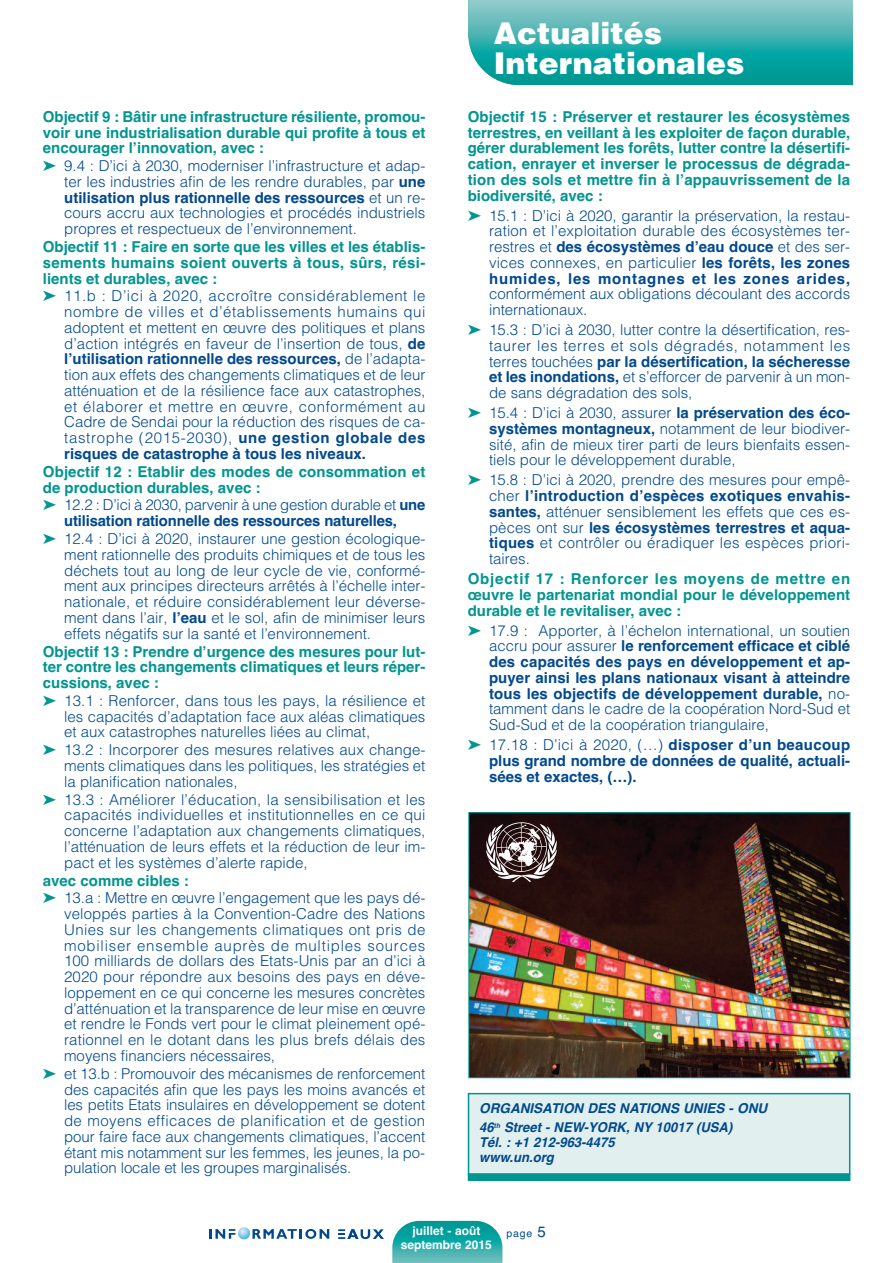
<style>
.page{position:relative;width:893px;height:1263px;background:#fff}
.page>*{position:absolute;margin:0;border:0;box-sizing:border-box;transform-origin:0 0}
.t1{font:900 30px/30px "Helvetica";color:#fff}
.t2{font:300 15px/15.8px "Helvetica";color:#01498e;text-align:justify}
.t3{font:700 15px/15.8px "Helvetica";color:#009590;text-align:justify}
.t4{font:700 15px/15.8px "Helvetica";color:#01498e;text-align:justify}
.t5{font:italic 700 13.5px/19.2px "Helvetica";color:#01498e}
.t6{font:700 12px "Helvetica";color:#fff}
.t7{font:10.5px "Helvetica";color:#01498e}
.s1{color:#009590}
.s2{font-weight:700}
.s3{font-weight:300}
.s4{font-weight:700;color:#009590}
.s5{font-size:15px}
</style>
<div class="page">
<svg style="left:468px;top:0;width:385px;height:85px;background:#3ab0ae"></svg>
<svg style="left:338px;top:1229px;width:46px;height:10px"></svg>
<svg style="left:209px;top:1227px;width:120px;height:12px"></svg>
<svg style="left:392px;top:1221px;width:110px;height:42px;background:#34b0ad"></svg>
<div style="left:469px;top:1094px;width:380px;height:79px;background:#e1f0ef"></div>
<div style="left:468px;top:1093px;width:382px;height:82px;border:2px solid #009590"></div>
<div style="left:468px;top:1173px;width:382px;height:8px;background:#009590"></div>
<img style="left:470px;top:814px;width:378px;height:262px">
<div style="left:468px;top:812px;width:382px;height:266px;border:1px solid #009590"></div>
<svg style="left:486px;top:822px;width:71px;height:60px"></svg>
<p class="t3" style="left:43px;top:109px;width:384px">Objectif 9 : Bâtir une infrastructure résiliente, promou&shy;voir une industrialisation durable qui profite à tous et encourager l’innovation, avec :</p>
<p class="t2" style="left:64px;top:157px;width:363px;text-indent:-21px"><span class="s1">➤</span> 9.4 : D’ici à 2030, moderniser l’infrastructure et adap&shy;ter les industries afin de les rendre durables, par <span class="s2">une utilisation plus rationnelle des ressources</span> et un re&shy;cours accru aux technologies et procédés industriels propres et respectueux de l’environnement.</p>
<p class="t3" style="left:43px;top:239px;width:384px">Objectif 11 : Faire en sorte que les villes et les établis&shy;sements humains soient ouverts à tous, sûrs, rési&shy;lients et durables, avec :</p>
<p class="t2" style="left:64px;top:287px;width:363px;text-indent:-21px"><span class="s1">➤</span> 11.b : D’ici à 2020, accroître considérablement le nombre de villes et d’établissements humains qui adoptent et mettent en œuvre des politiques et plans d’action intégrés en faveur de l’insertion de tous, <span class="s2">de l’utilisation rationnelle des ressources,</span> de l’adapta&shy;tion aux effets des changements climatiques et de leur atténuation et de la résilience face aux catastrophes, et élaborer et mettre en œuvre, conformément au Cadre de Sendai pour la réduction des risques de ca&shy;tastrophe (2015-2030), <span class="s2">une gestion globale des risques de catastrophe à tous les niveaux.</span></p>
<p class="t3" style="left:43px;top:464px;width:384px">Objectif 12 : Etablir des modes de consommation et de production durables, avec :</p>
<p class="t4" style="left:43px;top:497px;width:384px;text-align:center"><span class="s1">➤</span> <span class="s3">12.2 : D’ici à 2030, parvenir à une gestion durable et</span> une utilisation rationnelle des ressources naturelles,</p>
<p class="t2" style="left:64px;top:530px;width:363px;text-indent:-21px"><span class="s1">➤</span> 12.4 : D’ici à 2020, instaurer une gestion écologique&shy;ment rationnelle des produits chimiques et de tous les déchets tout au long de leur cycle de vie, conformé&shy;ment aux principes directeurs arrêtés à l’échelle inter&shy;nationale, et réduire considérablement leur déverse&shy;ment dans l’air, <span class="s2">l’eau</span> et le sol, afin de minimiser leurs effets négatifs sur la santé et l’environnement.</p>
<p class="t3" style="left:43px;top:643px;width:384px">Objectif 13 : Prendre d’urgence des mesures pour lut&shy;ter contre les changements climatiques et leurs réper&shy;cussions, avec :</p>
<p class="t2" style="left:64px;top:692px;width:363px;text-indent:-21px"><span class="s1">➤</span> 13.1 : Renforcer, dans tous les pays, la résilience et les capacités d’adaptation face aux aléas climatiques et aux catastrophes naturelles liées au climat,</p>
<p class="t2" style="left:64px;top:741px;width:363px;text-indent:-21px"><span class="s1">➤</span> 13.2 : Incorporer des mesures relatives aux change&shy;ments climatiques dans les politiques, les stratégies et la planification nationales,</p>
<p class="t2" style="left:64px;top:790px;width:363px;text-indent:-21px"><span class="s1">➤</span> 13.3 : Améliorer l’éducation, la sensibilisation et les capacités individuelles et institutionnelles en ce qui concerne l’adaptation aux changements climatiques, l’atténuation de leurs effets et la réduction de leur im&shy;pact et les systèmes d’alerte rapide,</p>
<p class="t2" style="left:43px;top:870px;width:384px;line-height:17.9px"><span class="s4">avec comme cibles :<br></span><span class="s1">➤</span> 13.a : Mettre en œuvre l’engagement que les pays dé-</p>
<p class="t2" style="left:64px;top:905px;width:363px">veloppés parties à la Convention-Cadre des Nations Unies sur les changements climatiques ont pris de mobiliser ensemble auprès de multiples sources 100 milliards de dollars des Etats-Unis par an d’ici à 2020 pour répondre aux besoins des pays en déve&shy;loppement en ce qui concerne les mesures concrètes d’atténuation et la transparence de leur mise en œuvre et rendre le Fonds vert pour le climat pleinement opé&shy;rationnel en le dotant dans les plus brefs délais des moyens financiers nécessaires,</p>
<p class="t2" style="left:64px;top:1064px;width:363px;text-indent:-21px"><span class="s1">➤</span> et 13.b : Promouvoir des mécanismes de renforcement des capacités afin que les pays les moins avancés et les petits Etats insulaires en développement se dotent de moyens efficaces de planification et de gestion pour faire face aux changements climatiques, l’accent étant mis notamment sur les femmes, les jeunes, la po&shy;pulation locale et les groupes marginalisés.</p>
<h1 class="t1" style="left:494px;top:19px;width:252px">Actualités<br>Internationales</h1>
<p class="t3" style="left:468px;top:109px;width:384px">Objectif 15 : Préserver et restaurer les écosystèmes terrestres, en veillant à les exploiter de façon durable, gérer durablement les forêts, lutter contre la désertifi&shy;cation, enrayer et inverser le processus de dégrada&shy;tion des sols et mettre fin à l’appauvrissement de la biodiversité, avec :</p>
<p class="t2" style="left:489px;top:206px;width:363px;text-indent:-21px"><span class="s1">➤</span> 15.1 : D’ici à 2020, garantir la préservation, la restau&shy;ration et l’exploitation durable des écosystèmes ter&shy;restres et <span class="s2">des écosystèmes d’eau douce</span> et des ser&shy;vices connexes, en particulier <span class="s2">les forêts, les zones humides, les montagnes et les zones arides,</span></p>
<p class="t2" style="left:489px;top:285px;width:363px">conformément aux obligations découlant des accords internationaux.</p>
<p class="t2" style="left:489px;top:321px;width:363px;text-indent:-21px"><span class="s1">➤</span> 15.3 : D’ici à 2030, lutter contre la désertification, res&shy;taurer les terres et sols dégradés, notamment les terres touchées <span class="s2">par la désertification, la sécheresse et les inondations,</span> et s’efforcer de parvenir à un mon&shy;de sans dégradation des sols,</p>
<p class="t2" style="left:489px;top:404px;width:363px;text-indent:-21px"><span class="s1">➤</span> 15.4 : D’ici à 2030, assurer <span class="s2">la préservation des éco&shy;systèmes montagneux,</span> notamment de leur biodiver&shy;sité, afin de mieux tirer parti de leurs bienfaits essen&shy;tiels pour le développement durable,</p>
<p class="t2" style="left:489px;top:471px;width:363px;text-indent:-21px"><span class="s1">➤</span> 15.8 : D’ici à 2020, prendre des mesures pour empê&shy;cher <span class="s2">l’introduction d’espèces exotiques envahis&shy;santes,</span> atténuer sensiblement les effets que ces es&shy;pèces ont sur <span class="s2">les écosystèmes terrestres et aqua&shy;tiques</span> et contrôler ou éradiquer les espèces priori&shy;taires.</p>
<p class="t3" style="left:468px;top:571px;width:384px">Objectif 17 : Renforcer les moyens de mettre en œuvre le partenariat mondial pour le développement durable et le revitaliser, avec :</p>
<p class="t4" style="left:489px;top:623px;width:363px;text-indent:-21px"><span class="s1">➤</span> <span class="s3">17.9 : Apporter, à l’échelon international, un soutien accru pour assurer</span> le renforcement efficace et ciblé des capacités des pays en développement et ap&shy;puyer ainsi les plans nationaux visant à atteindre tous les objectifs de développement durable, <span class="s3">no&shy;tamment dans le cadre de la coopération Nord-Sud et Sud-Sud et de la coopération triangulaire,</span></p>
<p class="t4" style="left:489px;top:737px;width:363px;text-indent:-21px"><span class="s1">➤</span> <span class="s3">17.18 : D’ici à 2020, (…)</span> disposer d’un beaucoup plus grand nombre de données de qualité, actuali&shy;sées et exactes, (…).</p>
<p class="t5" style="left:479px;top:1099px;width:289px">ORGANISATION DES NATIONS UNIES - ONU<br>46<sup>th</sup> Street - NEw-YORk, NY 10017 (USA)</p>
<p class="t5" style="left:479px;top:1135px;width:137px;line-height:15px">Tél. : +1 212-963-4475 www.un.org</p>
<p class="t6" style="left:412px;top:1223px;width:69px">juillet - août</p>
<p class="t7" style="left:506px;top:1227px;width:41px">page <span class="s5">5</span></p>
<p class="t6" style="left:401px;top:1238px;width:93px">septembre 2015</p>
</div>
